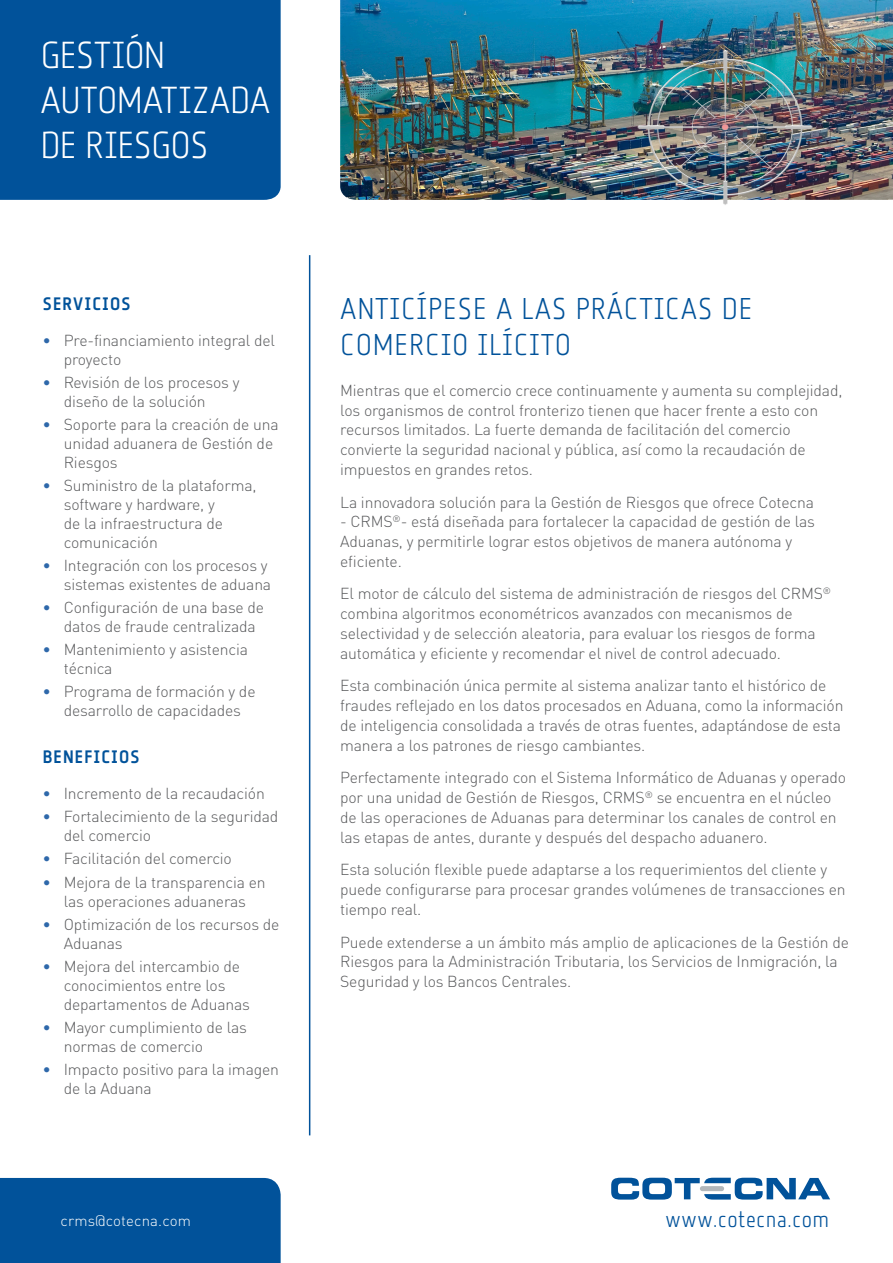
<style>
.page{position:relative;width:893px;height:1263px;background:#fff}
.page>*{position:absolute;margin:0;border:0;box-sizing:border-box;transform-origin:0 0}
.Titre_modif{font:37.5px/45px "Florin Sans LT";letter-spacing:-.02em;color:#fff}
.Sous-titres{font:30px/36px "Florin Sans LT";letter-spacing:.025em;color:#01529a}
.t1{font:22.5px "Florin Sans LT";color:#01529a}
.Sous-titres-2{font:18px "Florin Sans BD";letter-spacing:.025em;color:#01529a}
.texte{font:300 15.75px/19.8px "DIN Pro";letter-spacing:-.01em;color:#57585a}
.Liste_rond{font:300 15.75px/18.9px "DIN Pro";letter-spacing:-.01em;color:#57585a}
.t2{font:300 15px "DIN Pro";letter-spacing:.01em;color:#fff}
.s1{color:#2e68aa}
</style>
<div class="page">
<div style="left:0;top:1178px;width:281px;height:85px;background:#01529a"></div>
<svg style="left:611px;top:1178px;width:219px;height:21px"></svg>
<div style="left:700px;top:1186px;width:24px;height:5px;background:#b2b7bb;border-radius:3px"></div>
<div style="left:0;top:0;width:281px;height:200px;background:#01529a"></div>
<hr style="left:309px;top:255px;width:1px;height:880px;background:#01529a">
<img style="left:340px;top:0;width:553px;height:200px">
<img style="left:629px;top:44px;width:190px;height:161px">
<p class="Titre_modif" style="left:40px;top:32px;width:231px">GESTIÓN<br>AUTOMATIZADA<br>DE RIESGOS</p>
<p class="Sous-titres-2" style="left:43px;top:294px;width:90px">SERVICIOS</p>
<p class="Liste_rond" style="left:64px;top:330px;width:213px;text-indent:-21px"><span class="s1">•</span> Pre-financiamiento integral del proyecto</p>
<p class="Liste_rond" style="left:64px;top:372px;width:177px;text-indent:-21px"><span class="s1">•</span> Revisión de los procesos y diseño de la solución</p>
<p class="Liste_rond" style="left:64px;top:414px;width:217px;text-indent:-21px"><span class="s1">•</span> Soporte para la creación de una unidad aduanera de Gestión de<br>Riesgos</p>
<p class="Liste_rond" style="left:64px;top:475px;width:194px;text-indent:-21px"><span class="s1">•</span> Suministro de la plataforma, software y hardware, y<br>de la infraestructura de comunicación</p>
<p class="Liste_rond" style="left:43px;top:555px;width:230px;text-align:right"><span class="s1">•</span> Integración con los procesos y sistemas existentes de aduana</p>
<p class="Liste_rond" style="left:64px;top:597px;width:202px;text-indent:-21px"><span class="s1">•</span> Configuración de una base de datos de fraude centralizada</p>
<p class="Liste_rond" style="left:64px;top:639px;width:186px;text-indent:-21px"><span class="s1">•</span> Mantenimiento y asistencia técnica</p>
<p class="Liste_rond" style="left:43px;top:681px;width:215px;text-align:center"><span class="s1">•</span> Programa de formación y de desarrollo de capacidades</p>
<p class="Sous-titres-2" style="left:43px;top:747px;width:99px">BENEFICIOS</p>
<p class="Liste_rond" style="left:43px;top:783px;width:224px"><span class="s1">•</span> Incremento de la recaudación</p>
<p class="Liste_rond" style="left:64px;top:806px;width:216px;text-indent:-21px"><span class="s1">•</span> Fortalecimiento de la seguridad del comercio</p>
<p class="Liste_rond" style="left:43px;top:848px;width:191px"><span class="s1">•</span> Facilitación del comercio</p>
<p class="Liste_rond" style="left:43px;top:871px;width:225px;text-align:center"><span class="s1">•</span> Mejora de la transparencia en las operaciones aduaneras</p>
<p class="Liste_rond" style="left:64px;top:913px;width:217px;text-indent:-21px"><span class="s1">•</span> Optimización de los recursos de<br>Aduanas</p>
<p class="Liste_rond" style="left:64px;top:955px;width:188px;text-indent:-21px"><span class="s1">•</span> Mejora del intercambio de conocimientos entre los departamentos de Aduanas</p>
<p class="Liste_rond" style="left:64px;top:1016px;width:185px;text-indent:-21px"><span class="s1">•</span> Mayor cumplimiento de las normas de comercio</p>
<p class="Liste_rond" style="left:64px;top:1058px;width:217px;text-indent:-21px"><span class="s1">•</span> Impacto positivo para la imagen de la Aduana</p>
<p class="Sous-titres" style="left:340px;top:290px;width:414px">ANTICÍPESE A LAS PRÁCTICAS DE<br>COMERCIO ILÍCITO</p>
<p class="texte" style="left:340px;top:379px;width:504px">Mientras que el comercio crece continuamente y aumenta su complejidad, los organismos de control fronterizo tienen que hacer frente a esto con recursos limitados. La fuerte demanda de facilitación del comercio convierte la seguridad nacional y pública, así como la recaudación de impuestos en grandes retos.</p>
<p class="texte" style="left:340px;top:490px;width:475px">La innovadora solución para la Gestión de Riesgos que ofrece Cotecna</p>
<p class="texte" style="left:340px;top:510px;width:476px">- CRMS<sup>®</sup>- está diseñada para fortalecer la capacidad de gestión de las<br>Aduanas, y permitirle lograr estos objetivos de manera autónoma y eficiente.</p>
<p class="texte" style="left:340px;top:582px;width:492px">El motor de cálculo del sistema de administración de riesgos del CRMS<sup>® </sup>combina algoritmos econométricos avanzados con mecanismos de selectividad y de selección aleatoria, para evaluar los riesgos de forma automática y eficiente y recomendar el nivel de control adecuado.</p>
<p class="texte" style="left:340px;top:674px;width:505px">Esta combinación única permite al sistema analizar tanto el histórico de fraudes reflejado en los datos procesados en Aduana, como la información de inteligencia consolidada a través de otras fuentes, adaptándose de esta manera a los patrones de riesgo cambiantes.</p>
<p class="texte" style="left:340px;top:766px;width:507px">Perfectamente integrado con el Sistema Informático de Aduanas y operado por una unidad de Gestión de Riesgos, CRMS<sup>®</sup> se encuentra en el núcleo de las operaciones de Aduanas para determinar los canales de control en las etapas de antes, durante y después del despacho aduanero.</p>
<p class="texte" style="left:340px;top:858px;width:507px">Esta solución flexible puede adaptarse a los requerimientos del cliente y puede configurarse para procesar grandes volúmenes de transacciones en tiempo real.</p>
<p class="texte" style="left:340px;top:930px;width:510px">Puede extenderse a un ámbito más amplio de aplicaciones de la Gestión de<br>Riesgos para la Administración Tributaria, los Servicios de Inmigración, la<br>Seguridad y los Bancos Centrales.</p>
<p class="t2" style="left:61px;top:1209px;width:132px">crms@cotecna.com</p>
<h3 class="t1" style="left:665px;top:1206px;width:166px">www.cotecna.com</h3>
</div>
